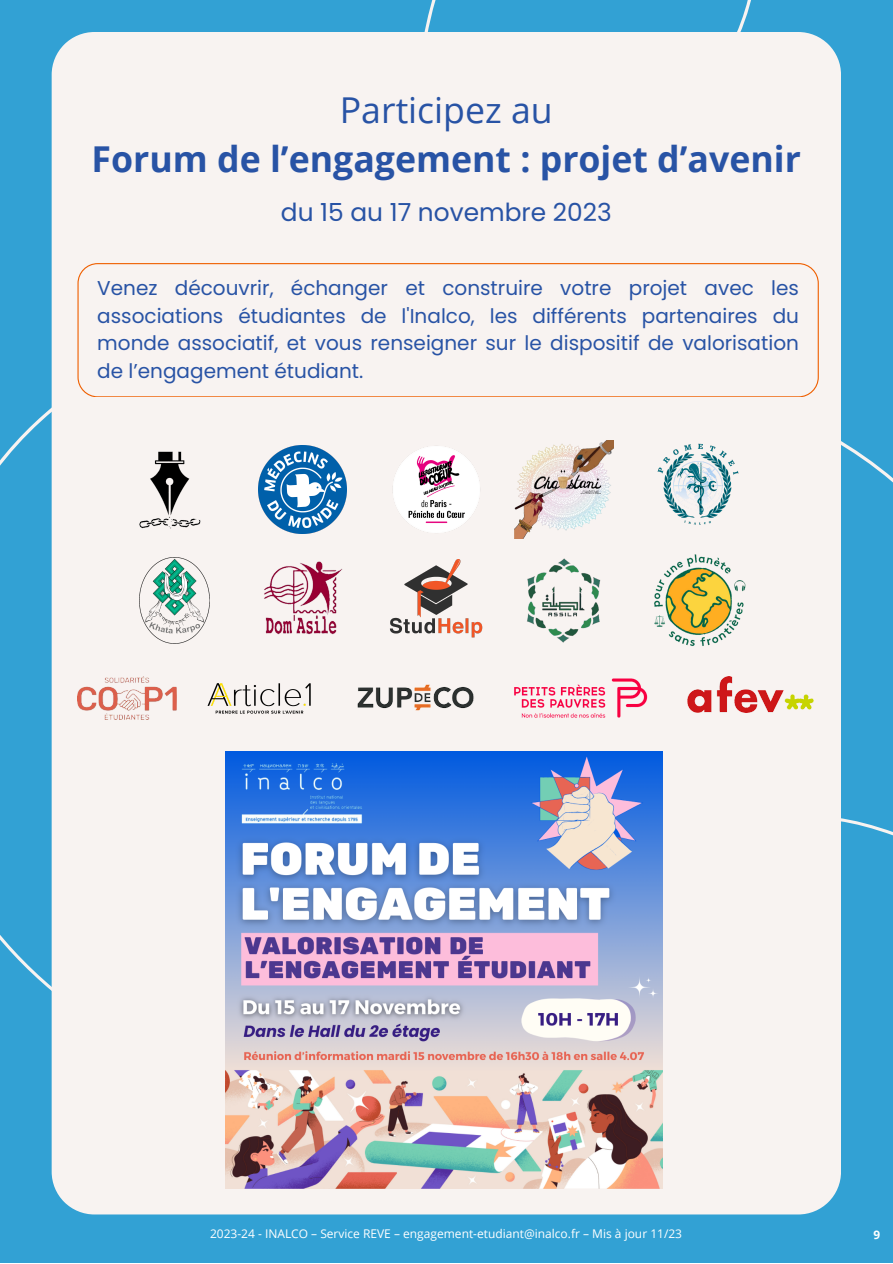
<style>
.page{position:relative;width:893px;height:1264px;background:#fff}
.page>*{position:absolute;margin:0;border:0;box-sizing:border-box;transform-origin:0 0}
.t1{font:700 35.7px "Open Sans";color:#2853a5}
.t2{font:35.7px "Open Sans";color:#2853a5}
.t3{font:24.9px "Poppins";color:#2853a5}
.t4{font:19.95px/27.6px "Poppins";color:#2853a5;text-align:justify}
.t5{font:12px "Open Sans";color:#fff}
.t6{font:700 11.85px "Open Sans";color:#fff}
</style>
<div class="page">
<div style="left:0;top:0;width:892px;height:1262px;background:#32a1d4"></div>
<div style="left:52px;top:32px;width:789px;height:1182px;background:#f8f3f1"></div>
<img style="left:194px;top:673px;width:132px;height:49px">
<img style="left:345px;top:668px;width:141px;height:59px">
<img style="left:77px;top:676px;width:99px;height:43px">
<img style="left:498px;top:662px;width:165px;height:71px">
<img style="left:136px;top:449px;width:68px;height:81px">
<img style="left:139px;top:557px;width:71px;height:86px">
<img style="left:392px;top:446px;width:88px;height:87px">
<img style="left:258px;top:559px;width:87px;height:82px">
<img style="left:384px;top:559px;width:96px;height:83px">
<img style="left:259px;top:446px;width:87px;height:87px">
<img style="left:480px;top:517px;width:166px;height:166px">
<img style="left:514px;top:440px;width:99px;height:99px">
<img style="left:646px;top:548px;width:105px;height:105px">
<img style="left:655px;top:429px;width:85px;height:119px">
<img style="left:225px;top:751px;width:437px;height:437px">
<div style="left:77px;top:263px;width:741px;height:134px;background:#f8f3f1"></div>
<img style="left:687px;top:676px;width:126px;height:36px">
<p class="t2" style="left:340px;top:85px;width:214px">Participez au</p>
<p class="t1" style="left:92px;top:134px;width:710px">Forum de l’engagement : projet d’avenir</p>
<p class="t3" style="left:281px;top:195px;width:332px">du 15 au 17 novembre 2023</p>
<p class="t4" style="left:97px;top:274px;width:703px">Venez découvrir, échanger et construire votre projet avec les associations étudiantes de l'Inalco, les différents partenaires du monde associatif, et vous renseigner sur le dispositif de valorisation de l’engagement étudiant.</p>
<p class="t5" style="left:210px;top:1225px;width:473px">2023-24 - INALCO – Service REVE – engagement-etudiant@inalco.fr – Mis à jour 11/23</p>
<p class="t6" style="left:873px;top:1225px;width:8px">9</p>
</div>
